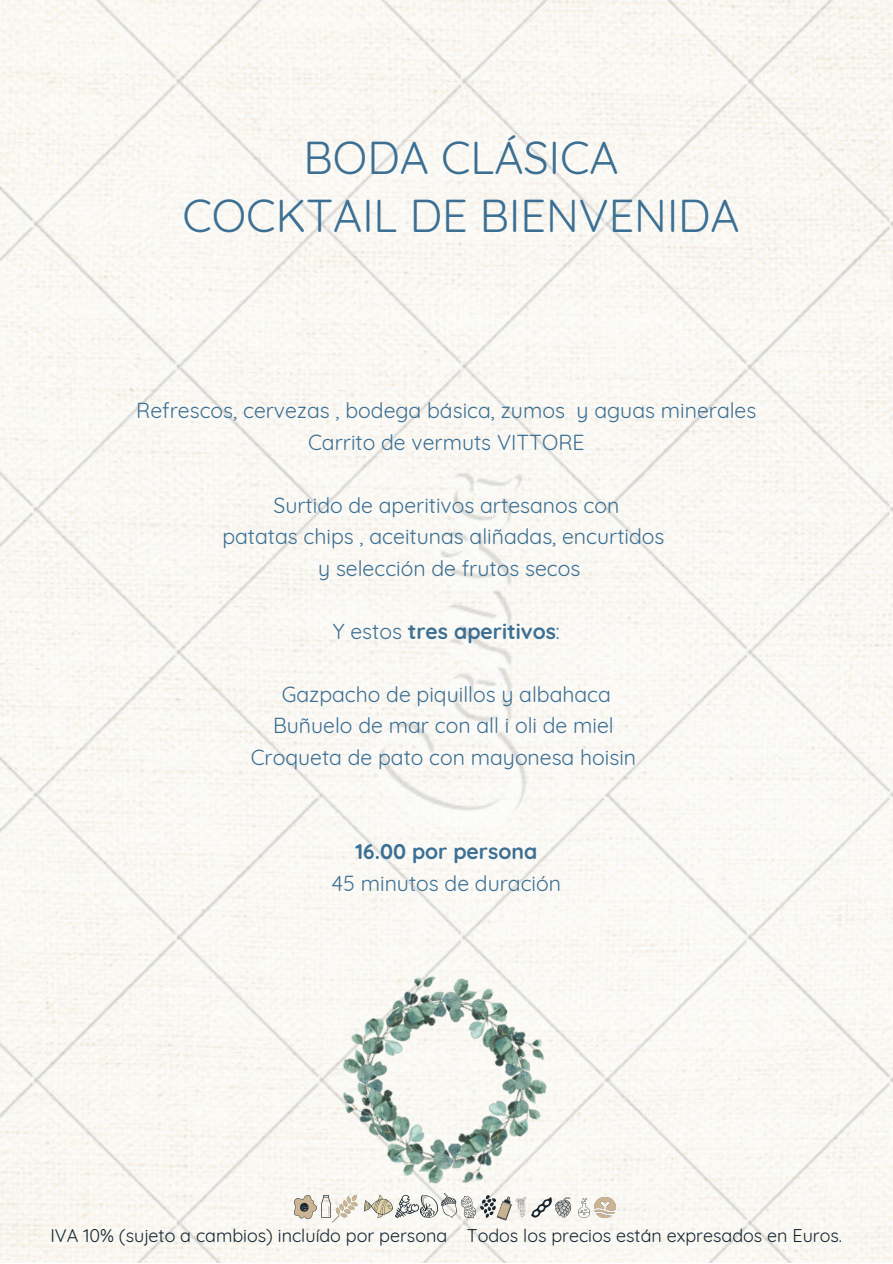
<style>
.page{position:relative;width:893px;height:1264px;background:#fff}
.page>*{position:absolute;margin:0;border:0;box-sizing:border-box;transform-origin:0 0}
.t1{font:45px/57.3px "Quicksand";color:#3b6f93;text-align:center}
.t2{font:21.15px/31.5px "Quicksand";color:#3b6f93;text-align:center}
.t3{font:700 21.15px "Quicksand";color:#3b6f93}
.t4{font:18px "Quicksand";color:#132430}
.s1{font-weight:400}
</style>
<div class="page">
<img style="left:0;top:0;width:892px;height:1262px">
<img style="left:294px;top:1195px;width:13px;height:23px">
<img style="left:585px;top:1198px;width:4px;height:19px">
<img style="left:595px;top:1197px;width:20px;height:20px">
<img style="left:332px;top:1220px;width:25px;height:2px">
<img style="left:307px;top:940px;width:278px;height:280px">
<h1 class="t1" style="left:182px;top:129px;width:558px">BODA CLÁSICA<br>COCKTAIL DE BIENVENIDA</h1>
<p class="t2" style="left:136px;top:394px;width:621px">Refrescos, cervezas , bodega básica, zumos y aguas minerales<br>Carrito de vermuts VITTORE</p>
<p class="t2" style="left:222px;top:489px;width:443px">Surtido de aperitivos artesanos con<br>patatas chips , aceitunas aliñadas, encurtidos y selección de frutos secos</p>
<p class="t3" style="left:333px;top:617px;width:228px"><span class="s1">Y estos</span> tres aperitivos<span class="s1">:</span></p>
<p class="t2" style="left:251px;top:678px;width:387px">Gazpacho de piquillos y albahaca<br>Buñuelo de mar con all i oli de miel<br>Croqueta de pato con mayonesa hoisin</p>
<p class="t3" style="left:355px;top:838px;width:183px">16.00 por persona</p>
<p class="t2" style="left:331px;top:867px;width:231px">45 minutos de duración</p>
<p class="t4" style="left:50px;top:1223px;width:793px">IVA 10% (sujeto a cambios) incluído por persona Todos los precios están expresados en Euros.</p>
</div>
